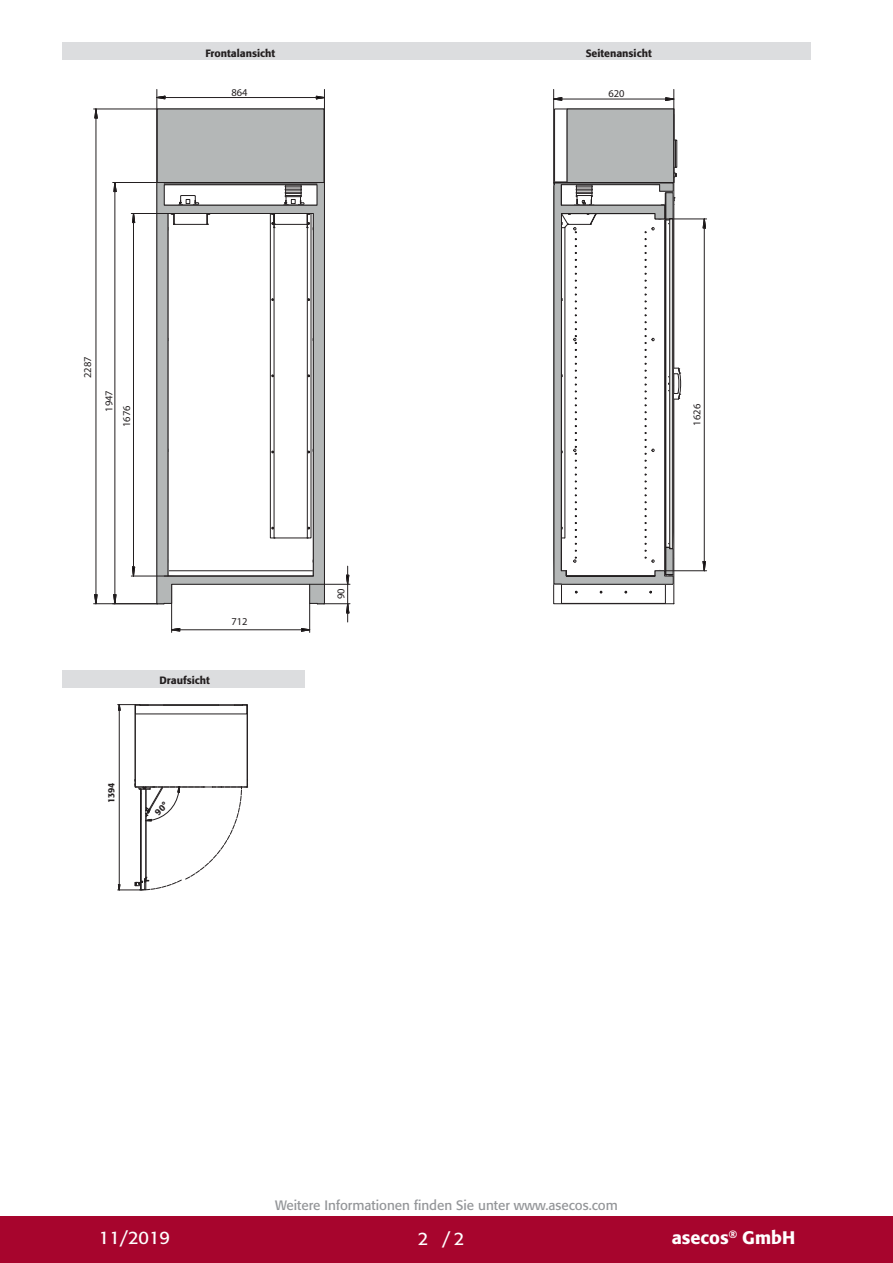
<style>
.page{position:relative;width:893px;height:1263px;background:#fff}
.page>*{position:absolute;margin:0;border:0;box-sizing:border-box;transform-origin:0 0}
.t1{font:500 18px "Formata Pro";color:#fff}
.t2{font:18px "Formata Pro";color:#fff}
.CB_AF_U4-Fachhaendle{font:13.5px "Formata Pro";color:#939598}
.t3{font:500 10.5px "Formata Pro";color:#231f20}
.t4{font:10.5px/17.4px "Myriad Pro";color:#231f20}
.t5{font:500 9px "Formata Pro";color:#231f20}
</style>
<div class="page">
<div style="left:0;top:1216px;width:893px;height:47px;background:#a7052d"></div>
<div style="left:63px;top:43px;width:748px;height:17px;background:#dcdddf"></div>
<svg style="left:157px;top:95px;width:9px;height:5px"></svg>
<svg style="left:315px;top:95px;width:9px;height:5px"></svg>
<hr style="left:165px;top:97px;width:151px;height:1px;background:#231f20">
<hr style="left:324px;top:89px;width:1px;height:93px;background:#231f20">
<hr style="left:156px;top:89px;width:1px;height:93px;background:#231f20">
<svg style="left:553px;top:89px;width:133px;height:516px"></svg>
<hr style="left:562px;top:99px;width:104px;height:1px;background:#231f20">
<hr style="left:673px;top:89px;width:1px;height:93px;background:#231f20">
<hr style="left:553px;top:89px;width:1px;height:93px;background:#231f20">
<svg style="left:702px;top:218px;width:4px;height:22px"></svg>
<svg style="left:702px;top:561px;width:4px;height:11px"></svg>
<hr style="left:704px;top:228px;width:1px;height:333px;background:#231f20">
<hr style="left:665px;top:219px;width:42px;height:1px;background:#231f20">
<hr style="left:665px;top:570px;width:42px;height:1px;background:#231f20">
<svg style="left:94px;top:108px;width:4px;height:22px"></svg>
<svg style="left:94px;top:594px;width:4px;height:11px"></svg>
<hr style="left:96px;top:118px;width:1px;height:477px;background:#231f20">
<hr style="left:94px;top:109px;width:63px;height:1px;background:#231f20">
<hr style="left:94px;top:603px;width:63px;height:1px;background:#231f20">
<div style="left:63px;top:670px;width:242px;height:17px;background:#dcdddf"></div>
<svg style="left:113px;top:108px;width:237px;height:783px"></svg>
<p class="t3" style="left:205px;top:46px;width:71px">Frontalansicht</p>
<p class="t3" style="left:586px;top:47px;width:68px">Seitenansicht</p>
<p class="t4" style="left:231px;top:84px;width:18px">864</p>
<p class="t4" style="left:608px;top:84px;width:18px">620</p>
<p class="t4" style="left:79px;top:378px;width:23px;rotate:-90deg">2287</p>
<p class="t4" style="left:100px;top:427px;width:38px;text-indent:15px;rotate:-90deg">1947<br>1676</p>
<p class="t5" style="left:106px;top:803px;width:22px;rotate:-90deg">1394</p>
<p class="t3" style="left:159px;top:673px;width:52px">Draufsicht</p>
<p class="t4" style="left:231px;top:613px;width:18px">712</p>
<p class="t4" style="left:332px;top:599px;width:12px;rotate:-90deg">90</p>
<p class="t4" style="left:688px;top:425px;width:23px;rotate:-90deg">1626</p>
<p class="CB_AF_U4-Fachhaendle" style="left:275px;top:1196px;width:344px">Weitere Informationen finden Sie unter www.asecos.com</p>
<h1 class="t2" style="left:99px;top:1225px;width:73px">11/2019</h1>
<h1 class="t2" style="left:418px;top:1227px;width:48px">2 /2</h1>
<h1 class="t1" style="left:672px;top:1225px;width:125px">asecos<sup>®</sup> GmbH</h1>
</div>
